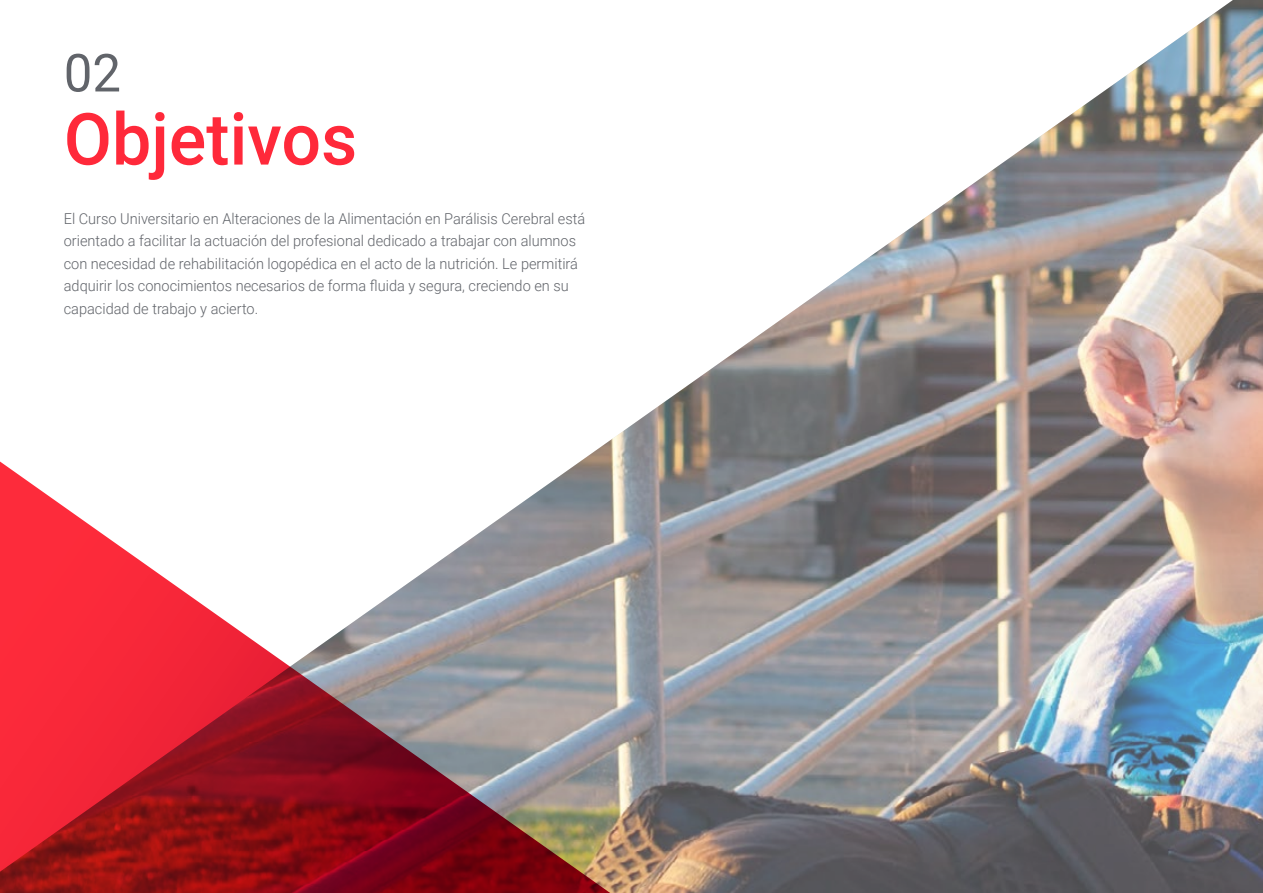
<style>
.page{position:relative;width:1263px;height:893px;background:#fff}
.page>*{position:absolute;margin:0;border:0;box-sizing:border-box;transform-origin:0 0}
.t1{font:500 72px "Roboto";color:#ff293a}
.t2{font:52.5px "Roboto";color:#61646a}
.t3{font:300 15px/22.5px "Roboto";color:#61646a}
</style>
<div class="page">
<img style="left:602px;top:0;width:661px;height:893px">
<svg style="left:0;top:446px;width:640px;height:447px"></svg>
<h2 class="t2" style="left:64px;top:36px;width:59px">02</h2>
<h1 class="t1" style="left:64px;top:89px;width:295px">Objetivos</h1>
<p class="t3" style="left:64px;top:207px;width:523px">El Curso Universitario en Alteraciones de la Alimentación en Parálisis Cerebral está orientado a facilitar la actuación del profesional dedicado a trabajar con alumnos con necesidad de rehabilitación logopédica en el acto de la nutrición. Le permitirá adquirir los conocimientos necesarios de forma fluida y segura, creciendo en su capacidad de trabajo y acierto.</p>
</div>
